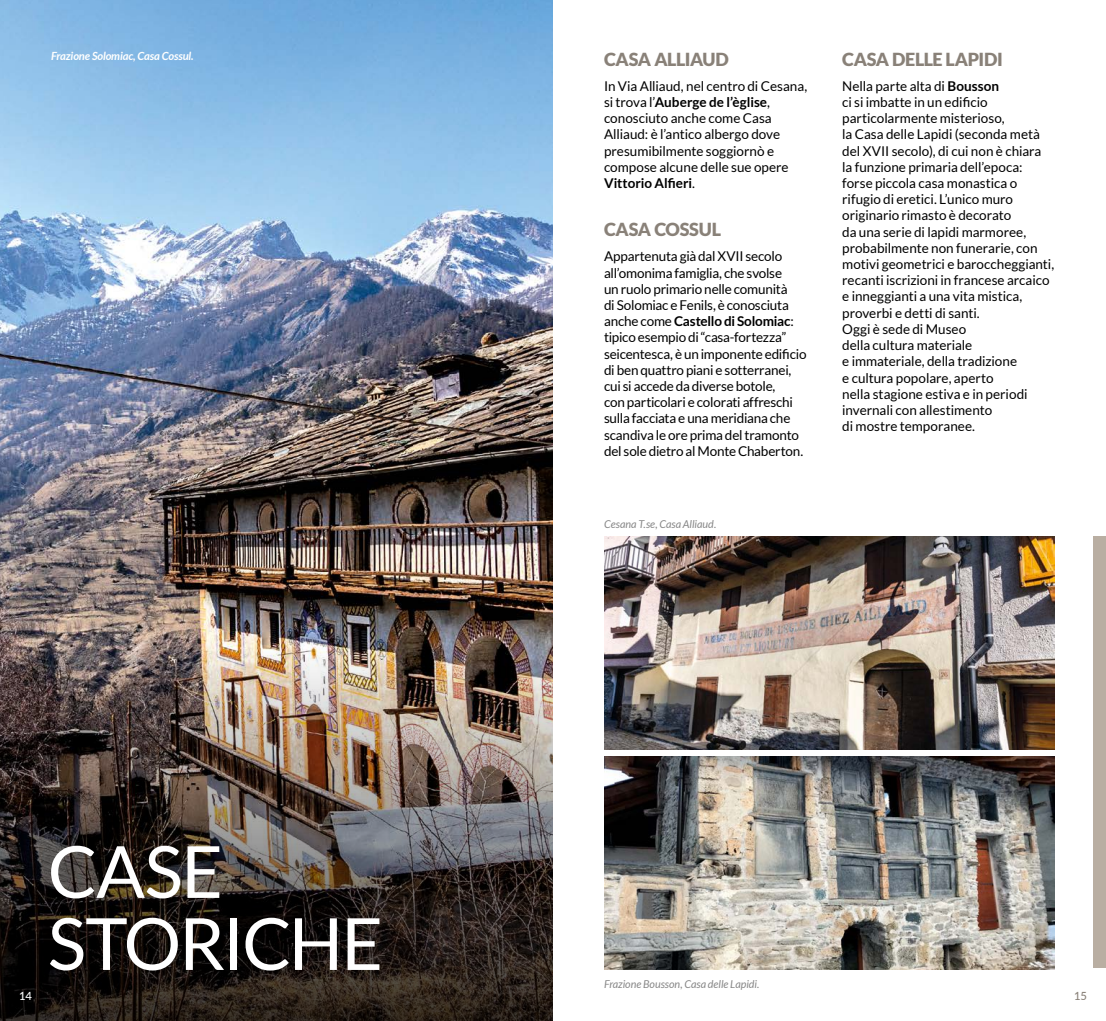
<style>
.page{position:relative;width:1106px;height:1021px;background:#fff}
.page>*{position:absolute;margin:0;border:0;box-sizing:border-box;transform-origin:0 0}
.t1{font:72px/72px "Lato";letter-spacing:-.03em;color:#fff}
.t2{font:900 18px "Lato";letter-spacing:-.02em;color:#898178}
.t3{font:13.5px/16.2px "Lato";letter-spacing:-.005em;color:#000}
.t4{font:italic 700 11.25px "Lato";letter-spacing:-.01em;color:#fff}
.t5{font:500 11.25px "Lato";color:#fff}
.t6{font:500 11.25px "Lato";color:#898178}
.t7{font:italic 10.8px "Lato";color:#878787}
.s1{font-weight:700}
</style>
<div class="page">
<img style="left:0;top:0;width:553px;height:648px">
<img style="left:0;top:648px;width:553px;height:372px">
<img style="left:604px;top:756px;width:450px;height:213px">
<img style="left:604px;top:536px;width:450px;height:213px">
<div style="left:1093px;top:536px;width:13px;height:432px;background:#b9aea2"></div>
<p class="t4" style="left:51px;top:50px;width:144px">Frazione Solomiac, Casa Cossul.</p>
<h1 class="t1" style="left:48px;top:835px;width:337px">CASE<br>STORICHE</h1>
<h2 class="t2" style="left:604px;top:48px;width:126px">CASA ALLIAUD</h2>
<p class="t3" style="left:604px;top:78px;width:205px">In Via Alliaud, nel centro di Cesana, si trova l’<span class="s1">Auberge de l’èglise</span>, conosciuto anche come Casa<br>Alliaud: è l’antico albergo dove presumibilmente soggiornò e compose alcune delle sue opere<br><span class="s1">Vittorio Alfieri</span>.</p>
<h2 class="t2" style="left:604px;top:219px;width:119px">CASA COSSUL</h2>
<p class="t3" style="left:604px;top:248px;width:204px">Appartenuta già dal XVII secolo all’omonima famiglia, che svolse<br>un ruolo primario nelle comunità<br>di Solomiac e Fenils, è conosciuta anche come <span class="s1">Castello di Solomiac</span>: tipico esempio di “casa-fortezza” seicentesca, è un imponente edificio di ben quattro piani e sotterranei, cui si accede da diverse botole,<br>con particolari e colorati affreschi sulla facciata e una meridiana che scandiva le ore prima del tramonto del sole dietro al Monte Chaberton.</p>
<p class="t7" style="left:604px;top:518px;width:114px">Cesana T.se, Casa Alliaud.</p>
<h2 class="t2" style="left:842px;top:48px;width:162px">CASA DELLE LAPIDI</h2>
<p class="t3" style="left:842px;top:78px;width:213px">Nella parte alta di <span class="s1">Bousson<br></span>ci si imbatte in un edificio particolarmente misterioso,<br>la Casa delle Lapidi (seconda metà del XVII secolo), di cui non è chiara la funzione primaria dell’epoca: forse piccola casa monastica o rifugio di eretici. L’unico muro originario rimasto è decorato<br>da una serie di lapidi marmoree, probabilmente non funerarie, con motivi geometrici e baroccheggianti, recanti iscrizioni in francese arcaico e inneggianti a una vita mistica, proverbi e detti di santi.<br>Oggi è sede di Museo<br>della cultura materiale<br>e immateriale, della tradizione<br>e cultura popolare, aperto<br>nella stagione estiva e in periodi invernali con allestimento<br>di mostre temporanee.</p>
<p class="t7" style="left:604px;top:977px;width:157px">Frazione Bousson, Casa delle Lapidi.</p>
<p class="t5" style="left:19px;top:987px;width:14px">14</p>
<p class="t6" style="left:1074px;top:987px;width:14px">15</p>
</div>
